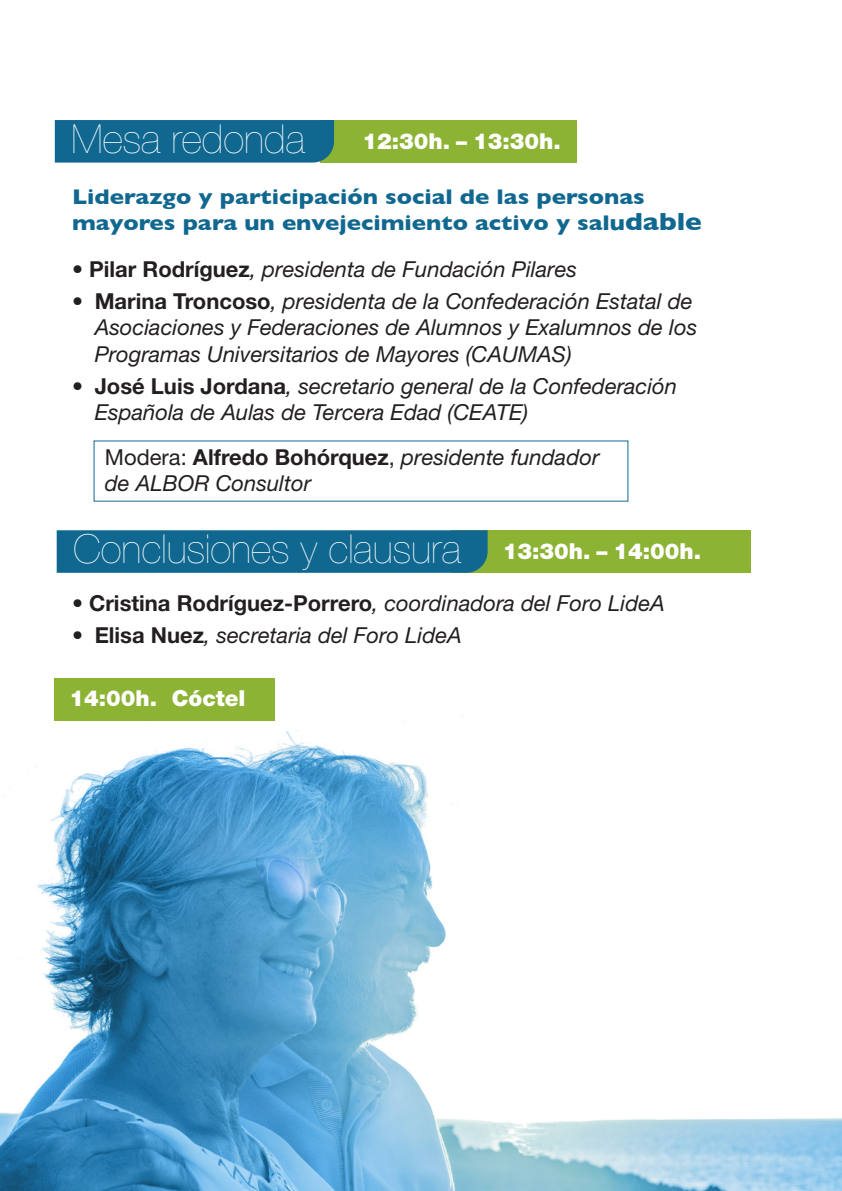
<style>
.page{position:relative;width:842px;height:1191px;background:#fff}
.page>*{position:absolute;margin:0;border:0;box-sizing:border-box;transform-origin:0 0}
.t1{font:200 40px "Helvetica Neue LT Std";color:#fff}
.t2{font:italic 22px/26.4px "Helvetica Neue LT Std";color:#231f20}
.t3{font:700 22px "Helvetica Neue LT Std";color:#231f20}
.t4{font:900 22px "Helvetica Neue LT Std";color:#fff}
.t5{font:700 21.6px/26px "Gill Sans";color:#106890;scale:1.11 1}
.s1{font-size:25.2px}
.s2{font-style:normal}
.s3{font-weight:700;font-style:normal}
.s4{font-weight:900;font-size:22px}
.s5{font-weight:400}
.s6{font-weight:400;font-style:italic}
</style>
<div class="page">
<div style="left:320px;top:120px;width:256px;height:43px;background:#8cb334"></div>
<div style="left:55px;top:120px;width:279px;height:43px;background:#106890"></div>
<div style="left:452px;top:530px;width:299px;height:43px;background:#8cb334"></div>
<div style="left:57px;top:530px;width:431px;height:43px;background:#106890"></div>
<img style="left:0;top:720px;width:842px;height:471px">
<div style="left:54px;top:677px;width:221px;height:43px;background:#8cb334"></div>
<h1 class="t1" style="left:72px;top:116px;width:235px">Mesa redonda</h1>
<p class="t4" style="left:362px;top:127px;width:200px">12:30h. – 13:30h.</p>
<p class="t5" style="left:72px;top:183px;width:569px">Liderazgo y participación social de las personas mayores para un envejecimiento activo y salu<span class="s1">dable</span></p>
<p class="t2" style="left:72px;top:255px;width:507px"><span class="s2">•</span> <span class="s3">Pilar Rodríguez</span>, presidenta de Fundación Pilares</p>
<p class="t2" style="left:95px;top:287px;width:604px;text-indent:-23px"><span class="s2">•</span> <span class="s3">Marina Troncoso</span>, presidenta de la Confederación Estatal de<br>Asociaciones y Federaciones de Alumnos y Exalumnos de los<br>Programas Universitarios de Mayores (CAUMAS)</p>
<p class="t2" style="left:95px;top:372px;width:584px;text-indent:-23px"><span class="s2">•</span> <span class="s3">José Luis Jordana</span>, secretario general de la Confederación<br>Española de Aulas de Tercera Edad (CEATE)</p>
<p class="t2" style="left:105px;top:443px;width:496px"><span class="s2">Modera:</span> <span class="s3">Alfredo Bohórquez</span><span class="s2">,</span> presidente fundador de ALBOR Consultor</p>
<h1 class="t1" style="left:73px;top:526px;width:629px">Conclusiones y clausura <span class="s4">13:30h. – 14:00h.</span></h1>
<p class="t3" style="left:72px;top:590px;width:594px"><span class="s5">•</span> Cristina Rodríguez-Porrero<span class="s6">, coordinadora del Foro LideA</span></p>
<p class="t2" style="left:72px;top:622px;width:391px"><span class="s2">•</span> <span class="s3">Elisa Nuez</span>, secretaria del Foro LideA</p>
<p class="t4" style="left:69px;top:685px;width:178px">14:00h. Cóctel</p>
</div>
